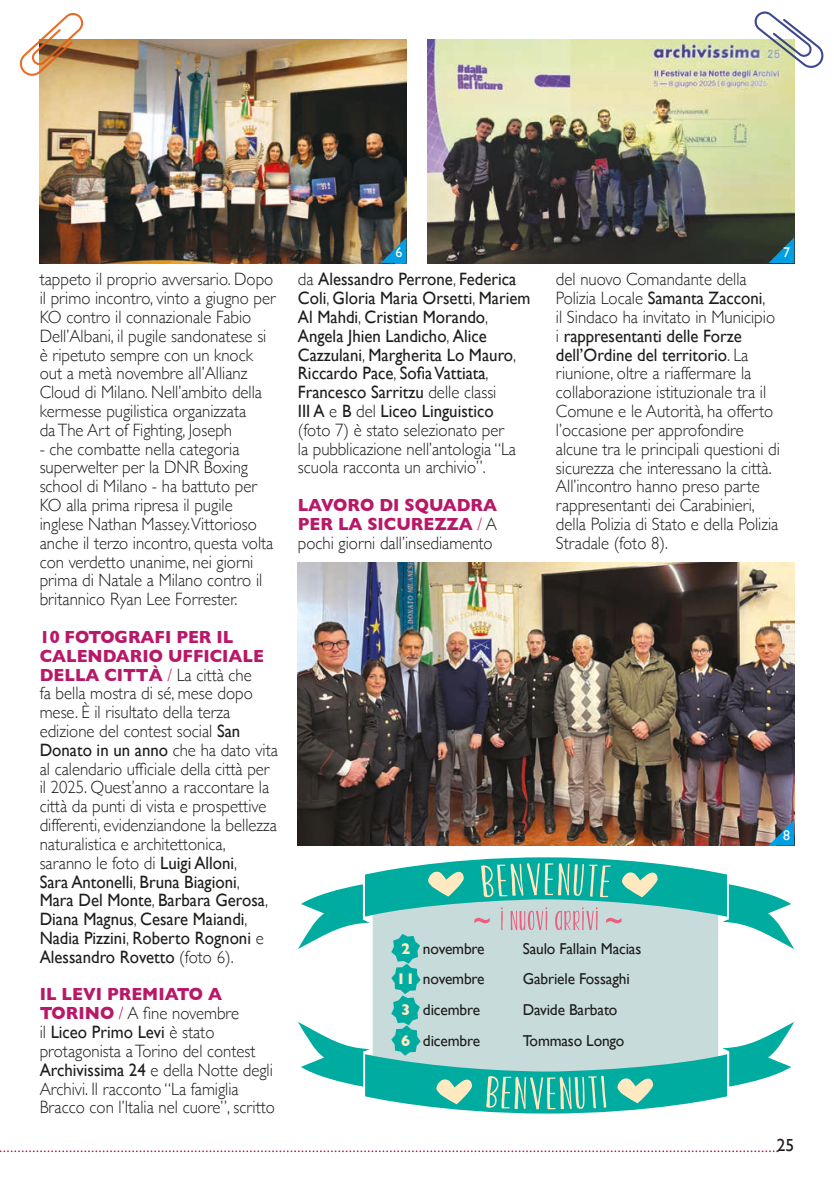
<style>
.page{position:relative;width:834px;height:1191px;background:#fff}
.page>*{position:absolute;margin:0;border:0;box-sizing:border-box;transform-origin:0 0}
.t1{font:300 17.85px/18.9px "Gill Sans";color:#1d1d1b;scale:.94 1}
.t2{font:17.85px/18.9px "Gill Sans";color:#1d1d1b;scale:.94 1}
.t3{font:700 17.85px/18.7px "Gill Sans";color:#b81867;text-align:justify;scale:.94 1}
.t4{font:17.5px "Gill Sans";color:#1d1d1b}
.t5{font:15.75px "Gill Sans";letter-spacing:-.01em;color:#1d1d1b}
.t6{font:14px "Gill Sans";color:#fff}
.s1{font-weight:700;color:#b81867}
.s2{color:#b81867}
.s3{font-weight:400}
.s4{font-weight:300}
.s5{font-weight:300;color:#1d1d1b}
.s6{font-weight:700;color:#ffe9c1}
</style>
<div class="page">
<svg style="left:0;top:1150px;width:777px;height:2px"></svg>
<div style="left:372px;top:889px;width:346px;height:208px;background:#c7dbdb;border-radius:21px"></div>
<svg style="left:298px;top:857px;width:496px;height:92px"></svg>
<svg style="left:427px;top:871px;width:37px;height:25px"></svg>
<svg style="left:621px;top:872px;width:36px;height:25px"></svg>
<svg style="left:481px;top:863px;width:129px;height:34px;background:#45bba8"></svg>
<svg style="left:474px;top:907px;width:147px;height:23px"></svg>
<svg style="left:298px;top:1021px;width:496px;height:92px"></svg>
<svg style="left:486px;top:1075px;width:120px;height:34px;background:#49bca9"></svg>
<svg style="left:436px;top:1078px;width:36px;height:26px"></svg>
<svg style="left:617px;top:1077px;width:36px;height:26px"></svg>
<svg style="left:391px;top:934px;width:29px;height:121px"></svg>
<img style="left:40px;top:40px;width:366px;height:223px">
<svg style="left:19px;top:12px;width:65px;height:65px"></svg>
<img style="left:427px;top:40px;width:367px;height:223px">
<svg style="left:753px;top:11px;width:71px;height:58px"></svg>
<img style="left:298px;top:563px;width:496px;height:282px">
<svg style="left:380px;top:237px;width:26px;height:26px"></svg>
<svg style="left:768px;top:237px;width:26px;height:26px"></svg>
<svg style="left:768px;top:820px;width:26px;height:25px"></svg>
<p class="t1" style="left:40px;top:269px;width:252px">tappeto il proprio avversario. Dopo il primo incontro, vinto a giugno per KO contro il connazionale Fabio Dell’Albani, il pugile sandonatese si è ripetuto sempre con un knock out a metà novembre all’Allianz Cloud di Milano. Nell’ambito della kermesse pugilistica organizzata<br>da The Art of Fighting, Joseph</p>
<p class="t1" style="left:40px;top:438px;width:250px">- che combatte nella categoria superwelter per la DNR Boxing school di Milano - ha battuto per<br>KO alla prima ripresa il pugile inglese Nathan Massey.Vittorioso anche il terzo incontro, questa volta con verdetto unanime, nei giorni prima di Natale a Milano contro il britannico Ryan Lee Forrester.</p>
<p class="t1" style="left:40px;top:627px;width:255px"><span class="s1">10 FOTOGRAFI PER IL<br>CALENDARIO UFFICIALE<br>DELLA CITTÀ</span> <span class="s2">/</span> La città che<br>fa bella mostra di sé, mese dopo mese. È il risultato della terza edizione del contest social <span class="s3">San<br>Donato in un anno</span> che ha dato vita al calendario ufficiale della città per il 2025. Quest’anno a raccontare la città da punti di vista e prospettive differenti, evidenziandone la bellezza naturalistica e architettonica, saranno le foto di <span class="s3">Luigi Alloni</span>,<br><span class="s3">Sara Antonelli</span>, <span class="s3">Bruna Biagioni</span>,<br><span class="s3">Mara Del Monte</span>, <span class="s3">Barbara Gerosa</span>,<br><span class="s3">Diana Magnus</span>, <span class="s3">Cesare Maiandi</span>,<br><span class="s3">Nadia Pizzini</span>, <span class="s3">Roberto Rognoni</span> e<br><span class="s3">Alessandro Rovetto</span> (foto 6).</p>
<p class="t1" style="left:40px;top:984px;width:252px"><span class="s1">IL LEVI PREMIATO A<br>TORINO</span> <span class="s2">/</span> A fine novembre<br>il <span class="s3">Liceo Primo Levi</span> è stato protagonista a Torino del contest<br><span class="s3">Archivissima 24</span> e della Notte degli<br>Archivi. Il racconto “La famiglia<br>Bracco con l’Italia nel cuore”, scritto</p>
<p class="t6" style="left:395px;top:244px;width:8px">6</p>
<p class="t6" style="left:783px;top:244px;width:8px">7</p>
<p class="t2" style="left:298px;top:270px;width:249px"><span class="s4">da</span> Alessandro Perrone<span class="s4">,</span> Federica<br>Coli<span class="s4">,</span> Gloria Maria Orsetti<span class="s4">,</span> Mariem<br>Al Mahdi<span class="s4">,</span> Cristian Morando<span class="s4">,<br></span>Angela Jhien Landicho<span class="s4">,</span> Alice<br>Cazzulani<span class="s4">,</span> Margherita Lo Mauro<span class="s4">,<br></span>Riccardo Pace<span class="s4">,</span> Sofia Vattiata<span class="s4">,<br></span>Francesco Sarritzu <span class="s4">delle classi<br></span>III A <span class="s4">e</span> B <span class="s4">del</span> Liceo Linguistico <span class="s4">(foto 7) è stato selezionato per<br>la pubblicazione nell’antologia “La scuola racconta un archivio”.</span></p>
<p class="t3" style="left:298px;top:495px;width:213px">LAVORO DI SQUADRA PER LA SICUREZZA <span class="s4">/</span> <span class="s5">A pochi giorni dall’insediamento</span></p>
<p class="t1" style="left:556px;top:269px;width:240px">del nuovo Comandante della<br>Polizia Locale <span class="s3">Samanta Zacconi</span>,<br>il Sindaco ha invitato in Municipio i <span class="s3">rappresentanti delle Forze dell’Ordine del territorio</span>. La riunione, oltre a riaffermare la collaborazione istituzionale tra il<br>Comune e le Autorità, ha offerto l’occasione per approfondire alcune tra le principali questioni di sicurezza che interessano la città.<br>All’incontro hanno preso parte rappresentanti dei Carabinieri, della Polizia di Stato e della Polizia<br>Stradale (foto 8).</p>
<p class="t6" style="left:783px;top:827px;width:8px">8</p>
<p class="t5" style="left:401px;top:939px;width:85px"><span class="s6">2</span> novembre</p>
<p class="t5" style="left:522px;top:939px;width:120px">Saulo Fallain Macias</p>
<p class="t5" style="left:396px;top:969px;width:89px"><span class="s6">11</span> novembre</p>
<p class="t5" style="left:522px;top:969px;width:108px">Gabriele Fossaghi</p>
<p class="t5" style="left:401px;top:1000px;width:80px"><span class="s6">3</span> dicembre</p>
<p class="t5" style="left:522px;top:1000px;width:96px">Davide Barbato</p>
<p class="t5" style="left:401px;top:1031px;width:80px"><span class="s6">6</span> dicembre</p>
<p class="t5" style="left:522px;top:1031px;width:103px">Tommaso Longo</p>
<p class="t4" style="left:776px;top:1135px;width:19px">25</p>
</div>
